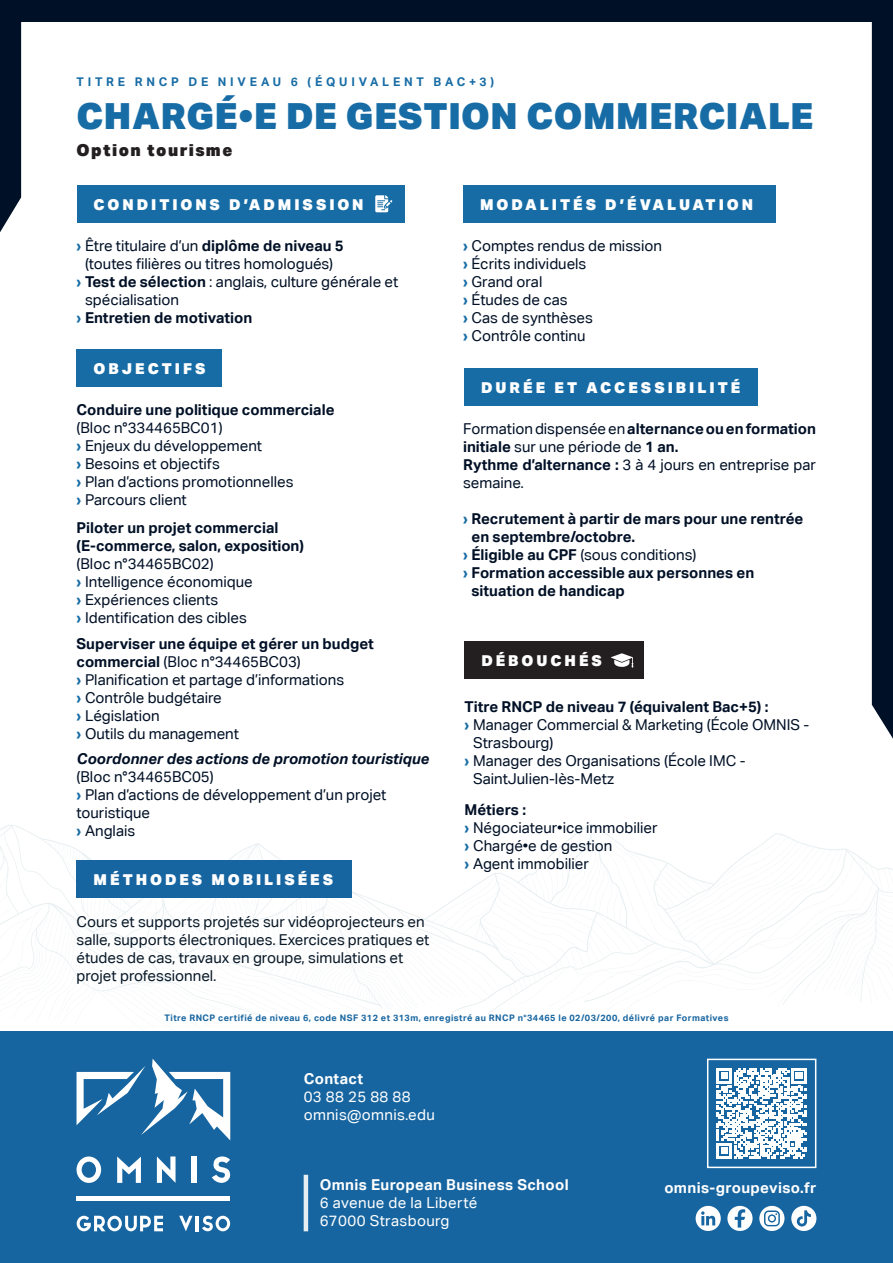
<style>
.page{position:relative;width:893px;height:1263px;background:#fff}
.page>*{position:absolute;margin:0;border:0;box-sizing:border-box;transform-origin:0 0}
.t1{font:900 36px "Aktiv Grotesk";letter-spacing:.02em;color:#176ca5}
.t2{font:900 16.5px "Aktiv Grotesk";letter-spacing:.085em;color:#231f20}
.t3{font:15px/18px "Aktiv Grotesk";color:#001026}
.t4{font:700 15px/18px "Aktiv Grotesk";color:#001026}
.t5{font:15px "Aktiv Grotesk";color:#091928}
.t6{font:900 15px "Aktiv Grotesk";letter-spacing:.2em;color:#fff}
.t7{font:15px/18px "Aktiv Grotesk";letter-spacing:.025em;color:#fff}
.t8{font:700 15px "Aktiv Grotesk";letter-spacing:.025em;color:#fff}
.t9{font:italic 700 15px "Aktiv Grotesk";color:#001026}
.Caption_1{font:700 12px "Aktiv Grotesk";letter-spacing:.315em;color:#176ca5}
.t10{font:700 9px "Aktiv Grotesk";letter-spacing:.05em;color:#1765a0}
.s1{font-weight:700;color:#176ca5}
.s2{font-weight:700}
.s3{color:#176ca5}
.s4{font-weight:400}
</style>
<div class="page">
<svg style="left:0;top:825px;width:396px;height:197px"></svg>
<svg style="left:4px;top:833px;width:29px;height:74px"></svg>
<svg style="left:442px;top:824px;width:451px;height:190px"></svg>
<svg style="left:839px;top:935px;width:36px;height:54px"></svg>
<svg style="left:396px;top:908px;width:120px;height:92px"></svg>
<div style="left:0;top:1031px;width:893px;height:232px;background:#1765a0"></div>
<div style="left:463px;top:185px;width:313px;height:38px;background:#176ca5"></div>
<svg style="left:0;top:21px;width:21px;height:211px;background:#142337"></svg>
<div style="left:0;top:0;width:893px;height:21px;background:#001026"></div>
<div style="left:872px;top:21px;width:21px;height:718px;background:#001026"></div>
<svg style="left:77px;top:1156px;width:24px;height:27px"></svg>
<svg style="left:117px;top:1156px;width:24px;height:27px"></svg>
<svg style="left:157px;top:1156px;width:19px;height:27px"></svg>
<div style="left:191px;top:1156px;width:6px;height:27px;background:#fff"></div>
<svg style="left:212px;top:1156px;width:18px;height:27px"></svg>
<div style="left:77px;top:1196px;width:153px;height:5px;background:#fff"></div>
<svg style="left:77px;top:1059px;width:153px;height:81px"></svg>
<svg style="left:77px;top:1216px;width:86px;height:15px"></svg>
<svg style="left:179px;top:1216px;width:14px;height:15px"></svg>
<hr style="left:196px;top:1216px;width:3px;height:15px;background:#fff">
<svg style="left:202px;top:1216px;width:28px;height:15px"></svg>
<hr style="left:304px;top:1175px;width:4px;height:56px;background:#e7eef1">
<svg style="left:716px;top:1068px;width:91px;height:90px"></svg>
<div style="left:707px;top:1059px;width:109px;height:109px;border:2px solid #fff"></div>
<svg style="left:727px;top:1206px;width:25px;height:25px"></svg>
<svg style="left:696px;top:1206px;width:25px;height:25px"></svg>
<div style="left:759px;top:1206px;width:25px;height:25px;background:#fff;border-radius:50%"></div>
<svg style="left:764px;top:1210px;width:16px;height:16px"></svg>
<div style="left:791px;top:1206px;width:25px;height:25px;background:#fff;border-radius:50%"></div>
<svg style="left:797px;top:1210px;width:14px;height:16px"></svg>
<div style="left:77px;top:185px;width:327px;height:38px;background:#176ca5"></div>
<svg style="left:375px;top:195px;width:17px;height:17px"></svg>
<div style="left:77px;top:860px;width:275px;height:38px;background:#1765a0"></div>
<div style="left:464px;top:368px;width:294px;height:38px;background:#176ca5"></div>
<div style="left:77px;top:349px;width:145px;height:38px;background:#176ca5"></div>
<div style="left:464px;top:641px;width:179px;height:38px;background:#231f20"></div>
<svg style="left:611px;top:653px;width:22px;height:15px"></svg>
<p class="Caption_1" style="left:77px;top:74px;width:419px">TITRE RNCP DE NIVEAU 6 (ÉQUIVALENT BAC+3)</p>
<p class="t1" style="left:77px;top:93px;width:738px">CHARGÉ•E DE GESTION COMMERCIALE</p>
<p class="t2" style="left:77px;top:140px;width:157px">Option tourisme</p>
<p class="t6" style="left:94px;top:195px;width:272px">CONDITIONS D’ADMISSION</p>
<p class="t3" style="left:77px;top:237px;width:269px;text-align:center"><span class="s1">›</span> Être titulaire d’un <span class="s2">diplôme de niveau 5 </span>(toutes filières ou titres homologués)</p>
<p class="t3" style="left:85px;top:273px;width:315px;text-indent:-9px"><span class="s1">›</span> <span class="s2">Test de sélection</span> : anglais, culture générale et spécialisation</p>
<p class="t4" style="left:77px;top:309px;width:177px"><span class="s3">›</span> Entretien de motivation</p>
<p class="t6" style="left:94px;top:359px;width:114px">OBJECTIFS</p>
<p class="t4" style="left:77px;top:401px;width:259px">Conduire une politique commerciale <span class="s4">(Bloc n°334465BC01)</span></p>
<p class="t3" style="left:77px;top:437px;width:187px"><span class="s1">›</span> Enjeux du développement</p>
<p class="t3" style="left:77px;top:455px;width:145px"><span class="s1">›</span> Besoins et objectifs</p>
<p class="t3" style="left:77px;top:473px;width:218px"><span class="s1">›</span> Plan d’actions promotionnelles</p>
<p class="t3" style="left:77px;top:491px;width:112px"><span class="s1">›</span> Parcours client</p>
<p class="t4" style="left:77px;top:518px;width:229px">Piloter un projet commercial (E-commerce, salon, exposition) <span class="s4">(Bloc n°34465BC02)</span></p>
<p class="t3" style="left:77px;top:572px;width:178px"><span class="s1">›</span> Intelligence économique</p>
<p class="t3" style="left:77px;top:590px;width:143px"><span class="s1">›</span> Expériences clients</p>
<p class="t3" style="left:77px;top:608px;width:172px"><span class="s1">›</span> Identification des cibles</p>
<p class="t4" style="left:77px;top:634px;width:299px">Superviser une équipe et gérer un budget commercial <span class="s4">(Bloc n°34465BC03)</span></p>
<p class="t3" style="left:77px;top:670px;width:269px"><span class="s1">›</span> Planification et partage d’informations</p>
<p class="t3" style="left:77px;top:688px;width:147px"><span class="s1">›</span> Contrôle budgétaire</p>
<p class="t3" style="left:77px;top:706px;width:85px"><span class="s1">›</span> Législation</p>
<p class="t3" style="left:77px;top:724px;width:164px"><span class="s1">›</span> Outils du management</p>
<p class="t9" style="left:77px;top:749px;width:354px">Coordonner des actions de promotion touristique</p>
<p class="t3" style="left:77px;top:768px;width:139px">(Bloc n°34465BC05)</p>
<p class="t3" style="left:77px;top:786px;width:311px"><span class="s1">›</span> Plan d’actions de développement d’un projet touristique</p>
<p class="t3" style="left:77px;top:822px;width:60px"><span class="s1">›</span> Anglais</p>
<p class="t6" style="left:94px;top:870px;width:241px">MÉTHODES MOBILISÉES</p>
<p class="t5" style="left:77px;top:912px;width:350px">Cours et supports projetés sur vidéoprojecteurs en</p>
<p class="t5" style="left:77px;top:930px;width:354px">salle, supports électroniques. Exercices pratiques et</p>
<p class="t5" style="left:77px;top:948px;width:328px">études de cas, travaux en groupe, simulations et</p>
<p class="t5" style="left:77px;top:966px;width:142px">projet professionnel.</p>
<p class="t6" style="left:480px;top:195px;width:274px">MODALITÉS D’ÉVALUATION</p>
<p class="t3" style="left:463px;top:237px;width:200px"><span class="s1">›</span> Comptes rendus de mission</p>
<p class="t3" style="left:463px;top:255px;width:125px"><span class="s1">›</span> Écrits individuels</p>
<p class="t3" style="left:463px;top:273px;width:81px"><span class="s1">›</span> Grand oral</p>
<p class="t3" style="left:463px;top:291px;width:106px"><span class="s1">›</span> Études de cas</p>
<p class="t3" style="left:463px;top:309px;width:131px"><span class="s1">›</span> Cas de synthèses</p>
<p class="t3" style="left:463px;top:327px;width:124px"><span class="s1">›</span> Contrôle continu</p>
<p class="t6" style="left:481px;top:378px;width:261px">DURÉE ET ACCESSIBILITÉ</p>
<p class="t3" style="left:463px;top:420px;width:354px">Formation dispensée en <span class="s2">alternance ou en formation initiale</span> sur une période de <span class="s2">1 an.</span></p>
<p class="t3" style="left:463px;top:456px;width:354px"><span class="s2">Rythme d’alternance :</span> 3 à 4 jours en entreprise par semaine.</p>
<p class="t4" style="left:472px;top:510px;width:333px;text-indent:-9px"><span class="s3">›</span> Recrutement à partir de mars pour une rentrée en septembre/octobre.</p>
<p class="t3" style="left:463px;top:546px;width:235px"><span class="s1">›</span> <span class="s2">Éligible au CPF</span> (sous conditions)</p>
<p class="t4" style="left:472px;top:564px;width:284px;text-indent:-9px"><span class="s3">›</span> Formation accessible aux personnes en situation de handicap</p>
<p class="t6" style="left:481px;top:651px;width:122px">DÉBOUCHÉS</p>
<p class="t4" style="left:465px;top:697px;width:305px">Titre RNCP de niveau 7 (équivalent Bac+5) :</p>
<p class="t3" style="left:473px;top:715px;width:338px;text-indent:-9px"><span class="s1">›</span> Manager Commercial &amp; Marketing (École OMNIS -<br>Strasbourg)</p>
<p class="t3" style="left:473px;top:751px;width:274px;text-indent:-9px"><span class="s1">›</span> Manager des Organisations (École IMC -<br>SaintJulien-lès-Metz</p>
<p class="t4" style="left:465px;top:801px;width:63px">Métiers :</p>
<p class="t3" style="left:465px;top:819px;width:195px"><span class="s1">›</span> Négociateur•ice immobilier</p>
<p class="t3" style="left:465px;top:837px;width:149px"><span class="s1">›</span> Chargé•e de gestion</p>
<p class="t3" style="left:465px;top:855px;width:126px"><span class="s1">›</span> Agent immobilier</p>
<p class="t10" style="left:164px;top:1012px;width:565px">Titre RNCP certifié de niveau 6, code NSF 312 et 313m, enregistré au RNCP n°34465 le 02/03/200, délivré par Formatives</p>
<p class="t7" style="left:304px;top:1070px;width:109px"><span class="s2">Contact<br></span>03 88 25 88 88</p>
<p class="t7" style="left:304px;top:1106px;width:133px">omnis@omnis.edu</p>
<p class="t8" style="left:320px;top:1175px;width:251px">Omnis European Business School</p>
<p class="t7" style="left:320px;top:1193px;width:159px">6 avenue de la Liberté</p>
<p class="t7" style="left:320px;top:1211px;width:131px">67000 Strasbourg</p>
<p class="t8" style="left:664px;top:1178px;width:154px">omnis-groupeviso.fr</p>
</div>
